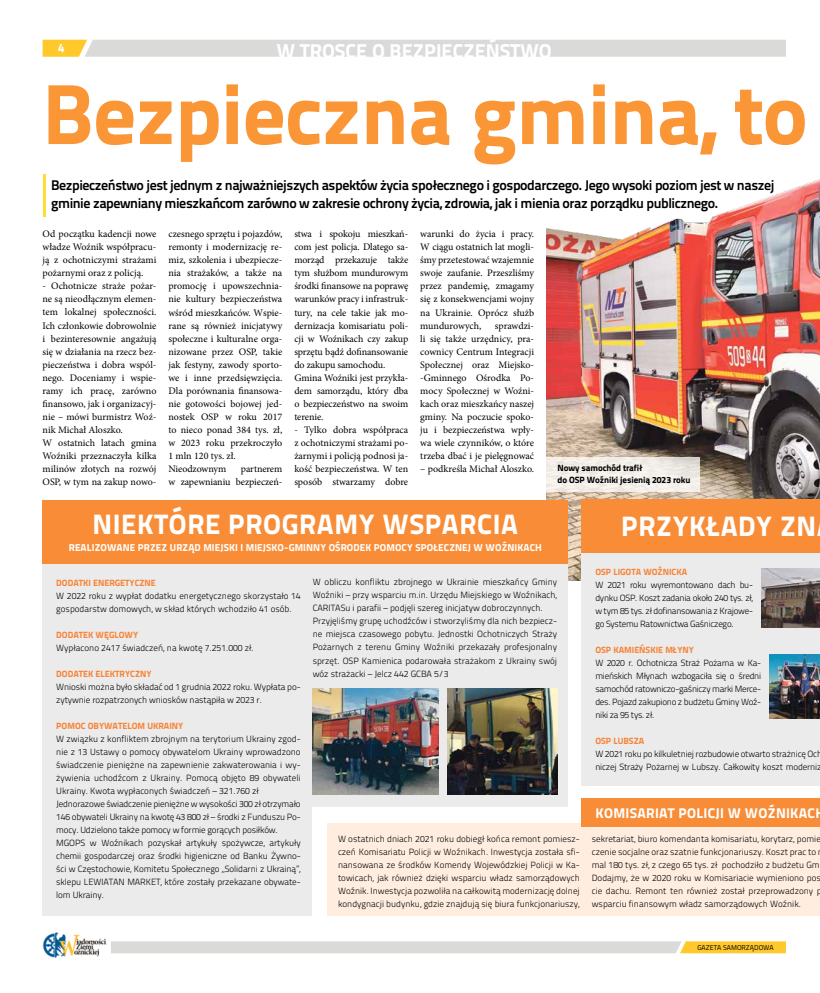
<style>
.page{position:relative;width:820px;height:993px;background:#fff}
.page>*{position:absolute;margin:0;border:0;box-sizing:border-box;transform-origin:0 0}
.t1{font:85px "Titillium Text 22 L 999 wt";letter-spacing:-.01em;color:#fa9636}
.t2{font:28px "Titillium Text 22 L 999 wt";letter-spacing:.02em;color:#fff}
.t3{font:20px "Titillium Text 22 L 999 wt";color:#fff}
.t4{font:14px/18px "Titillium Text 22 L 800 wt";letter-spacing:-.03em;color:#000}
.t5{font:14px "Titillium Text 22 L 999 wt";letter-spacing:.02em;color:#fff}
.t6{font:12px "Titillium Text 22 L 999 wt";color:#fff}
.t7{font:10px/13px "Minion Pro";letter-spacing:-.005em;color:#000;text-align:justify}
.t8{font:10px "Titillium Text 22 L 999 wt";letter-spacing:.01em;color:#fff}
.t9{font:9px/13px "Titillium Text 22 L 250 wt";color:#000}
.t10{font:9px "Titillium Text 22 L 999 wt";color:#f88437}
.t11{font:9px/13px "Titillium Text 22 L 250 wt";letter-spacing:-.02em;color:#000}
.t12{font:9px/12px "Titillium Text 22 L 999 wt";letter-spacing:-.01em;color:#000}
.t13{font:7px "Titillium Text 22 L 400 wt";color:#000}
</style>
<div class="page">
<svg style="left:111px;top:941px;width:674px;height:11px;background:#e0d8c0"></svg>
<svg style="left:43px;top:40px;width:742px;height:17px;background:#dcd9d0"></svg>
<img style="left:43px;top:932px;width:63px;height:24px">
<hr style="left:43px;top:174px;width:2px;height:42px;background:#ffdf34">
<img style="left:546px;top:179px;width:273px;height:401px">
<div style="left:43px;top:511px;width:524px;height:404px;background:#ebebeb"></div>
<div style="left:581px;top:511px;width:238px;height:274px;background:#ebebeb"></div>
<div style="left:43px;top:499px;width:524px;height:64px;background:#f98d37"></div>
<div style="left:581px;top:499px;width:238px;height:54px;background:#f98d37"></div>
<div style="left:312px;top:807px;width:262px;height:114px;background:#fff"></div>
<div style="left:327px;top:822px;width:492px;height:93px;background:#ffeedf"></div>
<div style="left:581px;top:798px;width:238px;height:29px;background:#f98d37"></div>
<svg style="left:546px;top:456px;width:153px;height:35px;background:#efeae4"></svg>
<img style="left:312px;top:688px;width:126px;height:106px">
<img style="left:447px;top:688px;width:110px;height:106px">
<img style="left:769px;top:654px;width:50px;height:64px">
<img style="left:761px;top:568px;width:58px;height:59px">
<h3 class="t6" style="left:58px;top:39px;width:8px">4</h3>
<h3 class="t3" style="left:276px;top:35px;width:276px">W TROSCE O BEZPIECZEŃSTWO</h3>
<h1 class="t1" style="left:43px;top:47px;width:766px">Bezpieczna gmina, to</h1>
<p class="t4" style="left:51px;top:175px;width:724px">Bezpieczeństwo jest jednym z najważniejszych aspektów życia społecznego i gospodarczego. Jego wysoki poziom jest w naszej gminie zapewniany mieszkańcom zarówno w zakresie ochrony życia, zdrowia, jak i mienia oraz porządku publicznego.</p>
<p class="t7" style="left:43px;top:227px;width:115px">Od początku kadencji nowe władze Woźnik współpracu&shy;ją z ochotniczymi strażami pożarnymi oraz z policją.</p>
<p class="t7" style="left:43px;top:279px;width:115px;text-align:left">- Ochotnicze straże pożar&shy;ne są nieodłącznym elemen&shy;tem lokalnej społeczności.<br>Ich członkowie dobrowolnie i bezinteresownie angażują się w działania na rzecz bez&shy;pieczeństwa i dobra wspól&shy;nego. Doceniamy i wspie&shy;ramy ich pracę, zarówno finansowo, jak i organizacyj&shy;nie – mówi burmistrz Woź&shy;nik Michał Aloszko.<br>W ostatnich latach gmina<br>Woźniki przeznaczyła kilka milinów złotych na rozwój<br>OSP, w tym na zakup nowo-</p>
<p class="t7" style="left:168px;top:227px;width:115px;text-align:left">czesnego sprzętu i pojazdów, remonty i modernizację re&shy;miz, szkolenia i ubezpiecze&shy;nia strażaków, a także na promocję i upowszechnia&shy;nie kultury bezpieczeństwa wśród mieszkańców. Wspie&shy;rane są również inicjatywy społeczne i kulturalne orga&shy;nizowane przez OSP, takie jak festyny, zawody sporto&shy;we i inne przedsięwzięcia.<br>Dla porównania finansowa&shy;nie gotowości bojowej jed&shy;nostek OSP w roku 2017 to nieco ponad 384 tys. zł, w 2023 roku przekroczyło<br>1 mln 120 tys. zł.<br>Nieodzownym</p>
<p class="t7" style="left:294px;top:227px;width:115px;text-align:left">stwa i spokoju mieszkań&shy;com jest policja. Dlatego sa&shy;morząd przekazuje także tym służbom mundurowym środki finansowe na poprawę warunków pracy i infrastruk&shy;tury, na cele takie jak mo&shy;dernizacja komisariatu poli&shy;cji w Woźnikach czy zakup sprzętu bądź dofinansowanie do zakupu samochodu.<br>Gmina Woźniki jest przykła&shy;dem samorządu, który dba o bezpieczeństwo na swoim terenie.</p>
<p class="t7" style="left:294px;top:423px;width:115px">- Tylko dobra współpraca z ochotniczymi strażami po&shy;żarnymi i policją podnosi ja&shy;kość bezpieczeństwa. W ten sposób stwarzamy dobre</p>
<p class="t7" style="left:420px;top:227px;width:115px">warunki do życia i pracy.<br>W ciągu ostatnich lat mogli&shy;śmy przetestować wzajemnie swoje zaufanie. Przeszliśmy przez pandemię, zmagamy się z konsekwencjami wojny na Ukrainie. Oprócz służb mundurowych,</p>
<p class="t7" style="left:420px;top:319px;width:115px;text-indent:75px">sprawdzi&shy;li się także urzędnicy, pra&shy;cownicy Centrum Integracji Społecznej oraz Miejsko--Gminnego Ośrodka Po&shy;mocy Społecznej w Woźni&shy;kach oraz mieszkańcy naszej gminy. Na poczucie spoko&shy;ju i bezpieczeństwa wpły&shy;wa wiele czynników, o które trzeba dbać i je pielęgnować</p>
<p class="t7" style="left:420px;top:462px;width:115px">– podkreśla Michał Aloszko.</p>
<h2 class="t2" style="left:92px;top:501px;width:427px">NIEKTÓRE PROGRAMY WSPARCIA</h2>
<h2 class="t2" style="left:621px;top:503px;width:196px">PRZYKŁADY ZN</h2>
<p class="t8" style="left:69px;top:539px;width:474px">REALIZOWANE PRZEZ URZĄD MIEJSKI I MIEJSKO-GMINNY OŚRODEK POMOCY SPOŁECZNEJ W WOŹNIKACH</p>
<p class="t10" style="left:56px;top:575px;width:101px">DODATKI ENERGETYCZNE</p>
<p class="t9" style="left:56px;top:588px;width:246px">W 2022 roku z wypłat dodatku energetycznego skorzystało 14 gospodarstw domowych, w skład których wchodziło 41 osób.</p>
<p class="t10" style="left:56px;top:627px;width:83px">DODATEK WĘGLOWY</p>
<p class="t9" style="left:56px;top:640px;width:199px">Wypłacono 2417 świadczeń, na kwotę 7.251.000 zł.</p>
<p class="t10" style="left:56px;top:666px;width:97px">DODATEK ELEKTRYCZNY</p>
<p class="t9" style="left:56px;top:679px;width:246px">Wnioski można było składać od 1 grudnia 2022 roku. Wypłata po&shy;zytywnie rozpatrzonych wniosków nastąpiła w 2023 r.</p>
<p class="t10" style="left:56px;top:718px;width:128px">POMOC OBYWATELOM UKRAINY</p>
<p class="t9" style="left:56px;top:731px;width:246px">W związku z konfliktem zbrojnym na terytorium Ukrainy zgod&shy;nie z 13 Ustawy o pomocy obywatelom Ukrainy wprowadzono świadczenie pieniężne na zapewnienie zakwaterowania i wy&shy;żywienia uchodźcom z Ukrainy. Pomocą objęto 89 obywateli Ukrainy. Kwota wypłaconych świadczeń – 321.760 zł Jednorazowe świadczenie pieniężne w wysokości 300 zł otrzymało 146 obywateli Ukrainy na kwotę 43 800 zł – środki z Funduszu Po&shy;mocy. Udzielono także pomocy w formie gorących posiłków.<br>MGOPS w Woźnikach pozyskał artykuły spożywcze, artykuły chemii gospodarczej oraz środki higieniczne od Banku Żywno&shy;ści w Częstochowie, Komitetu Społecznego „Solidarni z Ukrainą”, sklepu LEWIATAN MARKET, które zostały przekazane obywate&shy;lom Ukrainy.</p>
<p class="t12" style="left:557px;top:461px;width:134px">Nowy samochód trafił<br>do OSP Woźniki jesienią 2023 roku</p>
<p class="t7" style="left:168px;top:462px;width:115px;text-align:right">partnerem<br>w zapewnianiu bezpieczeń-</p>
<p class="t10" style="left:595px;top:564px;width:93px">OSP LIGOTA WOŹNICKA</p>
<p class="t9" style="left:595px;top:577px;width:159px;text-align:justify">W 2021 roku wyremontowano dach bu&shy;dynku OSP. Koszt zadania około 240 tys. zł, w tym 85 tys. zł dofinansowania z Krajowe&shy;go Systemu Ratownictwa Gaśniczego.</p>
<p class="t10" style="left:595px;top:642px;width:100px">OSP KAMIEŃSKIE MŁYNY</p>
<p class="t9" style="left:595px;top:655px;width:167px;text-align:justify">W 2020 r. Ochotnicza Straż Pożarna w Ka&shy;mieńskich Młynach wzbogaciła się o średni samochód ratowniczo-gaśniczy marki Merce&shy;des. Pojazd zakupiono z budżetu Gminy Woź&shy;niki za 95 tys. zł.</p>
<p class="t10" style="left:595px;top:733px;width:50px">OSP LUBSZA</p>
<p class="t11" style="left:595px;top:747px;width:228px">W 2021 roku po kilkuletniej rozbudowie otwarto strażnicę Och niczej Straży Pożarnej w Lubszy. Całkowity koszt moderniz</p>
<h3 class="t5" style="left:595px;top:802px;width:221px">KOMISARIAT POLICJI W WOŹNIKAC</h3>
<p class="t9" style="left:312px;top:575px;width:246px">W obliczu konfliktu zbrojnego w Ukrainie mieszkańcy Gminy Woźniki – przy wsparciu m.in. Urzędu Miejskiego w Woźnikach, CARITASu i parafii – podjęli szereg inicjatyw dobroczynnych.<br>Przyjęliśmy grupę uchodźców i stworzyliśmy dla nich bezpiecz&shy;ne miejsca czasowego pobytu. Jednostki Ochotniczych Straży Pożarnych z terenu Gminy Woźniki przekazały profesjonalny sprzęt. OSP Kamienica podarowała strażakom z Ukrainy swój wóz strażacki – Jelcz 442 GCBA 5/3</p>
<p class="t9" style="left:338px;top:831px;width:243px;text-align:justify">W ostatnich dniach 2021 roku dobiegł końca remont pomiesz&shy;czeń Komisariatu Policji w Woźnikach. Inwestycja została sfi&shy;nansowana ze środków Komendy Wojewódzkiej Policji w Ka&shy;towicach, jak również dzięki wsparciu władz samorządowych Woźnik. Inwestycja pozwoliła na całkowitą modernizację dolnej kondygnacji budynku, gdzie znajdują się biura funkcjonariuszy,</p>
<p class="t9" style="left:591px;top:831px;width:231px">sekretariat, biuro komendanta komisariatu, korytarz, pomie czenie socjalne oraz szatnie funkcjonariuszy. Koszt prac to mal 180 tys. zł, z czego 65 tys. zł pochodziło z budżetu Gm Dodajmy, że w 2020 roku w Komisariacie wymieniono pos cie dachu. Remont ten również został przeprowadzony p wsparciu finansowym władz samorządowych Woźnik.</p>
<p class="t13" style="left:697px;top:941px;width:78px">GAZETA SAMORZĄDOWA</p>
</div>
